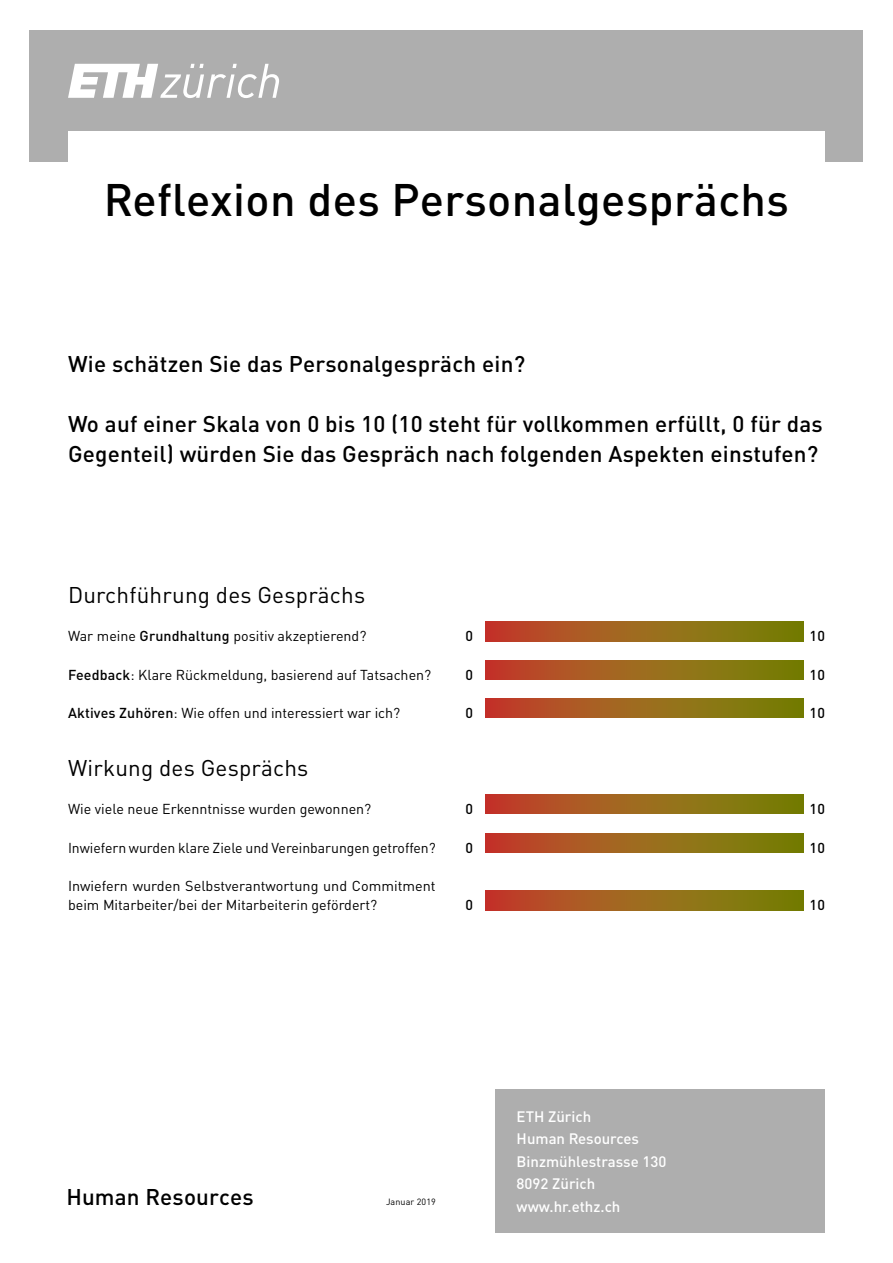
<style>
.page{position:relative;width:893px;height:1263px;background:#fff}
.page>*{position:absolute;margin:0;border:0;box-sizing:border-box;transform-origin:0 0}
.t1{font:500 45px "DIN Pro";letter-spacing:.01em;color:#000}
.t2{font:500 22.5px/30px "DIN Pro";letter-spacing:.01em;color:#000}
.t3{font:22.5px "DIN Pro";letter-spacing:.01em;color:#000}
.t4{font:500 15px/22.5px "DIN Pro";color:#fff}
.t5{font:14.25px/19.2px "DIN Pro";color:#000}
.t6{font:500 14.25px "DIN Pro";letter-spacing:.01em;color:#000}
.t7{font:9px "DIN Pro";letter-spacing:.01em;color:#000}
.s1{font-weight:500}
</style>
<div class="page">
<div style="left:30px;top:30px;width:833px;height:132px;background:#aeaeae"></div>
<div style="left:68px;top:132px;width:757px;height:138px;background:#fff"></div>
<div style="left:495px;top:1089px;width:330px;height:144px;background:#aeaeae"></div>
<svg style="left:486px;top:622px;width:318px;height:19px;background:#9b641a"></svg>
<svg style="left:486px;top:660px;width:318px;height:19px;background:#9b641a"></svg>
<svg style="left:486px;top:699px;width:318px;height:19px;background:#9b641a"></svg>
<svg style="left:486px;top:795px;width:318px;height:19px;background:#9b641a"></svg>
<svg style="left:486px;top:833px;width:318px;height:19px;background:#9b641a"></svg>
<svg style="left:486px;top:891px;width:318px;height:19px;background:#9b641a"></svg>
<svg style="left:68px;top:64px;width:211px;height:34px"></svg>
<h1 class="t1" style="left:104px;top:163px;width:687px">Reflexion des Personalgesprächs</h1>
<h2 class="t2" style="left:68px;top:346px;width:459px">Wie schätzen Sie das Personalgespräch ein?</h2>
<h2 class="t2" style="left:68px;top:406px;width:756px">Wo auf einer Skala von 0 bis 10 (10 steht für vollkommen erfüllt, 0 für das<br>Gegenteil) würden Sie das Gespräch nach folgenden Aspekten einstufen?</h2>
<h2 class="t3" style="left:68px;top:577px;width:299px">Durchführung des Gesprächs</h2>
<p class="t5" style="left:68px;top:625px;width:300px">War meine <span class="s1">Grundhaltung</span> positiv akzeptierend?</p>
<p class="t5" style="left:68px;top:663px;width:365px"><span class="s1">Feedback</span>: Klare Rückmeldung, basierend auf Tatsachen?</p>
<p class="t5" style="left:68px;top:702px;width:334px"><span class="s1">Aktives Zuhören</span>: Wie offen und interessiert war ich?</p>
<h2 class="t3" style="left:68px;top:750px;width:242px">Wirkung des Gesprächs</h2>
<p class="t5" style="left:68px;top:798px;width:305px">Wie viele neue Erkenntnisse wurden gewonnen?</p>
<p class="t5" style="left:68px;top:836px;width:369px">Inwiefern wurden klare Ziele und Vereinbarungen getroffen?</p>
<p class="t5" style="left:68px;top:875px;width:369px">Inwiefern wurden Selbstverantwortung und Commitment beim Mitarbeiter/bei der Mitarbeiterin gefördert?</p>
<p class="t6" style="left:466px;top:624px;width:9px">0</p>
<p class="t6" style="left:810px;top:624px;width:17px">10</p>
<p class="t6" style="left:466px;top:663px;width:9px">0</p>
<p class="t6" style="left:810px;top:663px;width:17px">10</p>
<p class="t6" style="left:466px;top:701px;width:9px">0</p>
<p class="t6" style="left:810px;top:701px;width:17px">10</p>
<p class="t6" style="left:466px;top:797px;width:9px">0</p>
<p class="t6" style="left:810px;top:797px;width:17px">10</p>
<p class="t6" style="left:466px;top:836px;width:9px">0</p>
<p class="t6" style="left:810px;top:836px;width:17px">10</p>
<p class="t6" style="left:466px;top:893px;width:9px">0</p>
<p class="t6" style="left:810px;top:893px;width:17px">10</p>
<h2 class="t2" style="left:67px;top:1179px;width:189px">Human Resources</h2>
<p class="t7" style="left:386px;top:1194px;width:51px">Januar 2019</p>
<p class="t4" style="left:517px;top:1104px;width:151px">ETH Zürich<br>Human Resources<br>Binzmühlestrasse 130<br>8092 Zürich</p>
<p class="t4" style="left:517px;top:1194px;width:105px">www.hr.ethz.ch</p>
</div>
